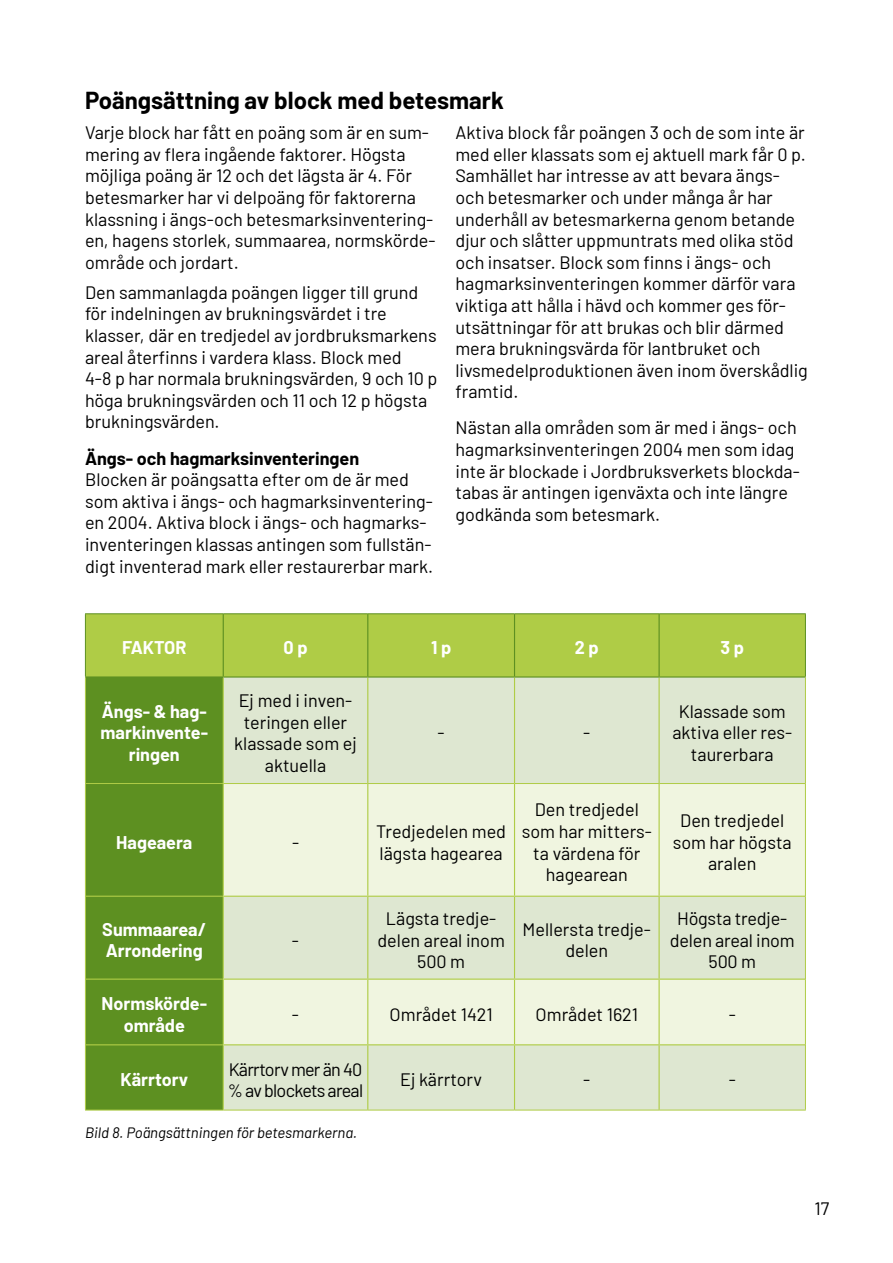
<style>
.page{position:relative;width:893px;height:1263px;background:#fff}
.page>*{position:absolute;margin:0;border:0;box-sizing:border-box;transform-origin:0 0}
.t1{font:700 24px "Barlow";color:#000}
.t2{font:18px/21.6px "Barlow";color:#000}
.t3{font:700 18px/21.6px "Barlow";color:#fff;text-align:center}
.t4{font:18px/21.6px "Barlow";letter-spacing:-.04em;color:#000}
.t5{font:italic 15px "Barlow";color:#000}
.s1{font-weight:700}
</style>
<div class="page">
<div style="left:86px;top:614px;width:719px;height:62px;background:#afcc46"></div>
<div style="left:86px;top:678px;width:137px;height:432px;background:#5d9021"></div>
<div style="left:224px;top:678px;width:581px;height:432px;background:#dee7d1"></div>
<svg style="left:224px;top:784px;width:581px;height:260px;background:#eaf0da"></svg>
<hr style="left:223px;top:614px;width:1px;height:62px;background:#5d9021">
<hr style="left:367px;top:614px;width:1px;height:62px;background:#5d9021">
<hr style="left:514px;top:614px;width:1px;height:62px;background:#5d9021">
<hr style="left:658px;top:614px;width:2px;height:62px;background:#5d9021">
<hr style="left:223px;top:978px;width:145px;height:2px;background:#afcc46">
<hr style="left:223px;top:678px;width:1px;height:105px;background:#afcc46">
<hr style="left:367px;top:784px;width:1px;height:112px;background:#afcc46">
<hr style="left:223px;top:896px;width:145px;height:1px;background:#afcc46">
<hr style="left:223px;top:784px;width:1px;height:112px;background:#afcc46">
<hr style="left:223px;top:897px;width:1px;height:81px;background:#afcc46">
<hr style="left:223px;top:980px;width:1px;height:64px;background:#afcc46">
<hr style="left:223px;top:1044px;width:145px;height:1px;background:#afcc46">
<hr style="left:223px;top:1045px;width:1px;height:65px;background:#afcc46">
<hr style="left:367px;top:1045px;width:1px;height:65px;background:#afcc46">
<hr style="left:514px;top:1045px;width:1px;height:65px;background:#afcc46">
<hr style="left:658px;top:1045px;width:2px;height:65px;background:#afcc46">
<hr style="left:659px;top:1044px;width:146px;height:1px;background:#afcc46">
<hr style="left:658px;top:980px;width:2px;height:64px;background:#afcc46">
<hr style="left:514px;top:1044px;width:145px;height:1px;background:#afcc46">
<hr style="left:367px;top:980px;width:1px;height:64px;background:#afcc46">
<hr style="left:514px;top:980px;width:1px;height:64px;background:#afcc46">
<hr style="left:368px;top:1044px;width:146px;height:1px;background:#afcc46">
<hr style="left:368px;top:896px;width:146px;height:1px;background:#afcc46">
<hr style="left:367px;top:897px;width:1px;height:81px;background:#afcc46">
<hr style="left:368px;top:978px;width:146px;height:2px;background:#afcc46">
<hr style="left:514px;top:897px;width:1px;height:81px;background:#afcc46">
<hr style="left:514px;top:978px;width:145px;height:2px;background:#afcc46">
<hr style="left:658px;top:897px;width:2px;height:81px;background:#afcc46">
<hr style="left:659px;top:978px;width:146px;height:2px;background:#afcc46">
<hr style="left:514px;top:784px;width:1px;height:112px;background:#afcc46">
<hr style="left:514px;top:896px;width:145px;height:1px;background:#afcc46">
<hr style="left:658px;top:678px;width:2px;height:105px;background:#afcc46">
<hr style="left:658px;top:784px;width:2px;height:112px;background:#afcc46">
<hr style="left:659px;top:896px;width:146px;height:1px;background:#afcc46">
<hr style="left:367px;top:678px;width:1px;height:105px;background:#afcc46">
<hr style="left:514px;top:678px;width:1px;height:105px;background:#afcc46">
<hr style="left:805px;top:784px;width:1px;height:112px;background:#afcc46">
<hr style="left:85px;top:896px;width:1px;height:83px;background:#afcc46">
<hr style="left:805px;top:896px;width:1px;height:83px;background:#afcc46">
<hr style="left:805px;top:979px;width:1px;height:66px;background:#afcc46">
<hr style="left:85px;top:1045px;width:1px;height:65px;background:#afcc46">
<hr style="left:805px;top:1045px;width:1px;height:65px;background:#afcc46">
<hr style="left:85px;top:1110px;width:138px;height:1px;background:#afcc46">
<hr style="left:223px;top:1110px;width:145px;height:1px;background:#afcc46">
<hr style="left:368px;top:1110px;width:146px;height:1px;background:#afcc46">
<hr style="left:514px;top:1110px;width:145px;height:1px;background:#afcc46">
<hr style="left:659px;top:1110px;width:147px;height:1px;background:#afcc46">
<hr style="left:85px;top:613px;width:138px;height:1px;background:#5d9021">
<hr style="left:85px;top:614px;width:1px;height:62px;background:#5d9021">
<hr style="left:223px;top:613px;width:145px;height:1px;background:#5d9021">
<hr style="left:368px;top:613px;width:146px;height:1px;background:#5d9021">
<hr style="left:514px;top:613px;width:145px;height:1px;background:#5d9021">
<hr style="left:659px;top:613px;width:147px;height:1px;background:#5d9021">
<hr style="left:805px;top:614px;width:1px;height:62px;background:#5d9021">
<hr style="left:85px;top:676px;width:138px;height:2px;background:#5d9021">
<hr style="left:223px;top:676px;width:145px;height:2px;background:#5d9021">
<hr style="left:368px;top:676px;width:146px;height:2px;background:#5d9021">
<hr style="left:514px;top:676px;width:145px;height:2px;background:#5d9021">
<hr style="left:659px;top:676px;width:147px;height:2px;background:#5d9021">
<hr style="left:85px;top:784px;width:1px;height:112px;background:#afcc46">
<hr style="left:86px;top:896px;width:137px;height:1px;background:#afcc46">
<hr style="left:85px;top:678px;width:1px;height:105px;background:#afcc46">
<hr style="left:805px;top:678px;width:1px;height:105px;background:#afcc46">
<hr style="left:85px;top:783px;width:138px;height:1px;background:#afcc46">
<hr style="left:223px;top:783px;width:145px;height:1px;background:#afcc46">
<hr style="left:368px;top:783px;width:146px;height:1px;background:#afcc46">
<hr style="left:514px;top:783px;width:145px;height:1px;background:#afcc46">
<hr style="left:659px;top:783px;width:147px;height:1px;background:#afcc46">
<hr style="left:86px;top:978px;width:137px;height:2px;background:#afcc46">
<hr style="left:86px;top:1044px;width:137px;height:1px;background:#afcc46">
<hr style="left:85px;top:979px;width:1px;height:66px;background:#afcc46">
<p class="t1" style="left:85px;top:83px;width:420px">Poängsättning av block med betesmark</p>
<p class="t2" style="left:85px;top:120px;width:352px">Varje block har fått en poäng som är en sum&shy;mering av flera ingående faktorer. Högsta möjliga poäng är 12 och det lägsta är 4. För betesmarker har vi delpoäng för faktorerna klassning i ängs-och betesmarksinventering&shy;en, hagens storlek, summaarea, normskörde&shy;område och jordart.</p>
<p class="t2" style="left:85px;top:280px;width:354px">Den sammanlagda poängen ligger till grund för indelningen av brukningsvärdet i tre klasser, där en tredjedel av jordbruksmarkens areal återfinns i vardera klass. Block med<br>4-8 p har normala brukningsvärden, 9 och 10 p höga brukningsvärden och 11 och 12 p högsta brukningsvärden.</p>
<p class="t2" style="left:85px;top:446px;width:350px"><span class="s1">Ängs- och hagmarksinventeringen<br></span>Blocken är poängsatta efter om de är med som aktiva i ängs- och hagmarksinventering&shy;en 2004. Aktiva block i ängs- och hagmarks&shy;inventeringen klassas antingen som fullstän&shy;digt inventerad mark eller restaurerbar mark.</p>
<p class="t2" style="left:455px;top:120px;width:352px">Aktiva block får poängen 3 och de som inte är med eller klassats som ej aktuell mark får 0 p.</p>
<p class="t2" style="left:455px;top:164px;width:354px">Samhället har intresse av att bevara ängs&shy;och betesmarker och under många år har underhåll av betesmarkerna genom betande djur och slåtter uppmuntrats med olika stöd och insatser. Block som finns i ängs- och hagmarksinventeringen kommer därför vara viktiga att hålla i hävd och kommer ges för&shy;utsättningar för att brukas och blir därmed mera brukningsvärda för lantbruket och livsmedelproduktionen även inom överskådlig framtid.</p>
<p class="t2" style="left:455px;top:416px;width:346px">Nästan alla områden som är med i ängs- och hagmarksinventeringen 2004 men som idag inte är blockade i Jordbruksverkets blockda&shy;tabas är antingen igenväxta och inte längre godkända som betesmark.</p>
<p class="t3" style="left:122px;top:636px;width:66px">FAKTOR</p>
<p class="t3" style="left:283px;top:636px;width:26px">0 p</p>
<p class="t3" style="left:431px;top:636px;width:22px">1 p</p>
<p class="t3" style="left:575px;top:636px;width:25px">2 p</p>
<p class="t3" style="left:720px;top:636px;width:25px">3 p</p>
<p class="t3" style="left:101px;top:699px;width:109px">Ängs- &amp; hag&shy;markinvente&shy;ringen</p>
<p class="t2" style="left:234px;top:688px;width:124px;text-align:center">Ej med i inven&shy;teringen eller klassade som ej aktuella</p>
<p class="t3" style="left:116px;top:830px;width:78px">Hageaera</p>
<p class="t2" style="left:292px;top:830px;width:9px">-</p>
<p class="t3" style="left:102px;top:917px;width:106px;text-align:left">Summaarea/<br>Arrondering</p>
<p class="t2" style="left:292px;top:928px;width:9px">-</p>
<p class="t2" style="left:438px;top:721px;width:9px">-</p>
<p class="t2" style="left:583px;top:721px;width:9px">-</p>
<p class="t2" style="left:672px;top:699px;width:121px;text-align:center">Klassade som aktiva eller res&shy;taurerbara</p>
<p class="t2" style="left:376px;top:819px;width:131px">Tredjedelen med lägsta hagearea</p>
<p class="t2" style="left:522px;top:798px;width:132px;text-align:center">Den tredjedel som har mitters&shy;ta värdena för hagearean</p>
<p class="t2" style="left:673px;top:808px;width:121px;text-align:center">Den tredjedel som har högsta aralen</p>
<p class="t2" style="left:377px;top:906px;width:129px;text-align:center">Lägsta tredje&shy;delen areal inom<br>500 m</p>
<p class="t2" style="left:523px;top:917px;width:130px;text-align:center">Mellersta tredje&shy;delen</p>
<p class="t2" style="left:670px;top:906px;width:126px;text-align:center">Högsta tredje&shy;delen areal inom<br>500 m</p>
<p class="t3" style="left:102px;top:991px;width:107px">Normskörde&shy;område</p>
<p class="t2" style="left:292px;top:1002px;width:9px">-</p>
<p class="t2" style="left:390px;top:1002px;width:105px">Området 1421</p>
<p class="t2" style="left:536px;top:1002px;width:104px">Området 1621</p>
<p class="t2" style="left:729px;top:1002px;width:9px">-</p>
<p class="t3" style="left:120px;top:1068px;width:69px">Kärrtorv</p>
<p class="t4" style="left:228px;top:1057px;width:137px">Kärrtorv mer än 40 % av blockets areal</p>
<p class="t2" style="left:400px;top:1068px;width:83px">Ej kärrtorv</p>
<p class="t2" style="left:583px;top:1068px;width:9px">-</p>
<p class="t2" style="left:729px;top:1068px;width:9px">-</p>
<p class="t5" style="left:85px;top:1121px;width:274px">Bild 8. Poängsättningen för betesmarkerna.</p>
<p class="t2" style="left:814px;top:1196px;width:16px">17</p>
</div>
